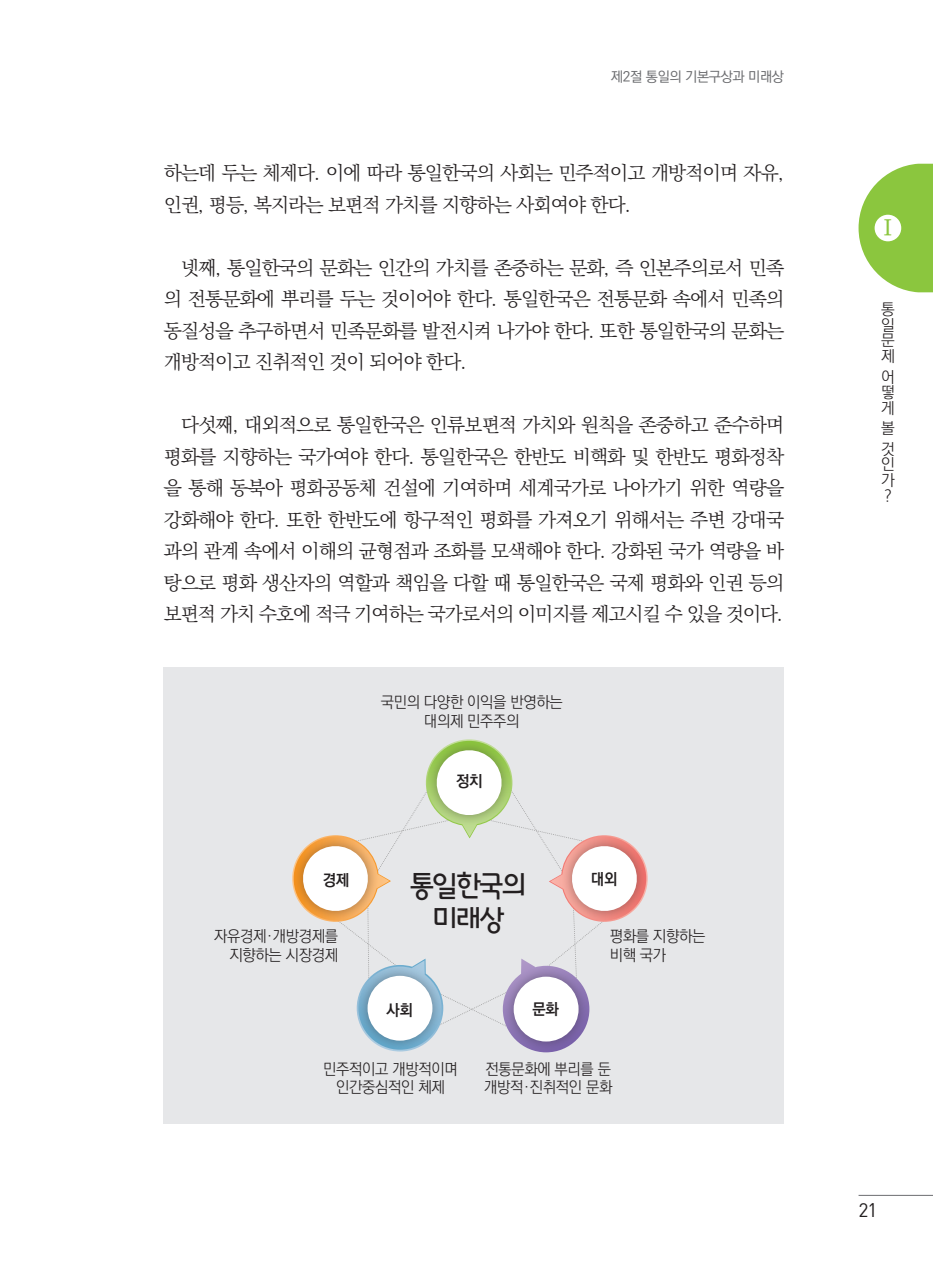
<style>
.page{position:relative;width:933px;height:1275px;background:#fff}
.page>*{position:absolute;margin:0;border:0;box-sizing:border-box;transform-origin:0 0}
.t1{font:28.35px/33.9px "Inter GTM";letter-spacing:-.075em;color:#231f20;text-align:center}
.t2{font:700 21.53px "Ko Pub Batang";color:#8bc63e}
.본문{font:300 19.25px/31.5px "Ko Pub Batang";letter-spacing:-.04em;color:#231f20;text-align:justify}
.t3{font:19.25px "Dinreg";color:#231f20}
.t4{font:300 15.75px/15.8px "Ko Pub Dotum";letter-spacing:-.02em;color:#231f20;text-align:justify}
.t5{font:700 15.75px "Ko Pub Dotum";letter-spacing:-.02em;color:#231f20}
.t6{font:500 14px "Ko Pub Dotum";letter-spacing:-.025em;color:#6c6d70}
</style>
<div class="page">
<hr style="left:858px;top:1195px;width:75px;height:1px;background:#6c6d70">
<svg style="left:858px;top:164px;width:75px;height:128px"></svg>
<div style="left:874px;top:215px;width:27px;height:26px;background:#fff;border-radius:50%"></div>
<div style="left:164px;top:668px;width:620px;height:456px;background:#e6e7e9"></div>
<svg style="left:292px;top:739px;width:356px;height:313px"></svg>
<div style="left:357px;top:965px;width:87px;height:87px;background:#231f20;opacity:.4"></div>
<div style="left:367px;top:976px;width:65px;height:65px;background:#fff;border-radius:50%"></div>
<p class="t6" style="left:611px;top:69px;width:175px">제2절 통일의 기본구상과 미래상</p>
<p class="본문" style="left:164px;top:158px;width:622px">하는데 두는 체제다. 이에 따라 통일한국의 사회는 민주적이고 개방적이며 자유, 인권, 평등, 복지라는 보편적 가치를 지향하는 사회여야 한다.</p>
<p class="본문" style="left:164px;top:253px;width:622px;text-indent:17px">넷째, 통일한국의 문화는 인간의 가치를 존중하는 문화, 즉 인본주의로서 민족 의 전통문화에 뿌리를 두는 것이어야 한다. 통일한국은 전통문화 속에서 민족의 동질성을 추구하면서 민족문화를 발전시켜 나가야 한다. 또한 통일한국의 문화는 개방적이고 진취적인 것이 되어야 한다.</p>
<p class="본문" style="left:164px;top:410px;width:622px;text-indent:17px">다섯째, 대외적으로 통일한국은 인류보편적 가치와 원칙을 존중하고 준수하며 평화를 지향하는 국가여야 한다. 통일한국은 한반도 비핵화 및 한반도 평화정착 을 통해 동북아 평화공동체 건설에 기여하며 세계국가로 나아가기 위한 역량을 강화해야 한다. 또한 한반도에 항구적인 평화를 가져오기 위해서는 주변 강대국 과의 관계 속에서 이해의 균형점과 조화를 모색해야 한다. 강화된 국가 역량을 바 탕으로 평화 생산자의 역할과 책임을 다할 때 통일한국은 국제 평화와 인권 등의 보편적 가치 수호에 적극 기여하는 국가로서의 이미지를 제고시킬 수 있을 것이다.</p>
<p class="t4" style="left:381px;top:693px;width:183px;line-height:18.9px;text-align:center">국민의 다양한 이익을 반영하는 대의제 민주주의</p>
<p class="t5" style="left:456px;top:773px;width:28px">정치</p>
<p class="t1" style="left:410px;top:868px;width:119px">통일한국의 미래상</p>
<p class="t5" style="left:591px;top:871px;width:28px">대외</p>
<p class="t5" style="left:323px;top:872px;width:28px">경제</p>
<p class="t4" style="left:214px;top:927px;width:126px;line-height:18.9px;text-align:right">자유경제·개방경제를 지향하는 시장경제</p>
<p class="t4" style="left:610px;top:927px;width:97px;line-height:18.9px">평화를 지향하는 비핵 국가</p>
<p class="t5" style="left:386px;top:1002px;width:28px">사회</p>
<p class="t5" style="left:532px;top:1001px;width:28px">문화</p>
<p class="t4" style="left:323px;top:1060px;width:136px;line-height:18.9px;text-align:center">민주적이고 개방적이며 인간중심적인 체제</p>
<p class="t4" style="left:484px;top:1060px;width:130px;line-height:18.9px">전통문화에 뿌리를 둔 개방적·진취적인 문화</p>
<p class="t2" style="left:878px;top:217px;width:21px">Ⅰ</p>
<p class="t4" style="left:881px;top:302px;width:15px">통 일 문 제</p>
<p class="t4" style="left:881px;top:369px;width:14px">어 떻 게</p>
<p class="t4" style="left:881px;top:419px;width:15px;line-height:20.3px">볼 것</p>
<p class="t4" style="left:881px;top:457px;width:15px">인 가 ?</p>
<p class="t3" style="left:858px;top:1198px;width:20px">21</p>
</div>
